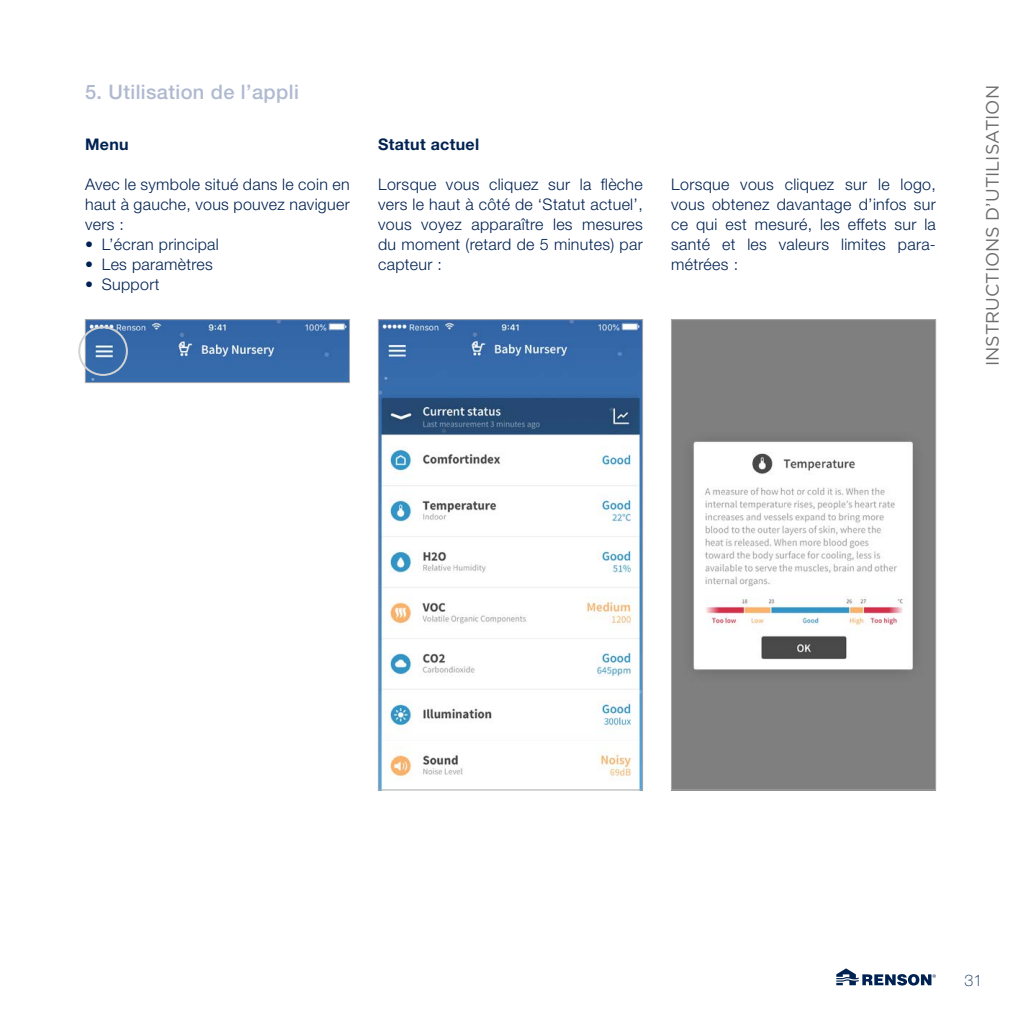
<style>
.page{position:relative;width:1021px;height:1021px;background:#fff}
.page>*{position:absolute;margin:0;border:0;box-sizing:border-box;transform-origin:0 0}
.T2{font:500 20px "Helvetica Neue LT Std";letter-spacing:.02em;color:#afb9d0}
.t1{font:18px "Gotham";color:#6c6d70}
.body{font:300 16px/20px "Helvetica Neue LT Std";letter-spacing:.02em;color:#002252;text-align:justify}
.body-2{font:700 16px "Helvetica Neue LT Std";letter-spacing:.02em;color:#002252}
.t2{font:100 16px "Helvetica Neue LT Std";color:#002252}
</style>
<div class="page">
<svg style="left:836px;top:968px;width:99px;height:17px"></svg>
<img style="left:87px;top:321px;width:261px;height:60px">
<div style="left:85px;top:319px;width:265px;height:64px;border:1px solid #a8a9ad"></div>
<img style="left:380px;top:321px;width:261px;height:467px">
<div style="left:378px;top:319px;width:265px;height:471px;border:1px solid #a8a9ad"></div>
<img style="left:673px;top:321px;width:260px;height:467px">
<div style="left:671px;top:319px;width:264px;height:471px;border:1px solid #a8a9ad"></div>
<div style="left:78px;top:326px;width:50px;height:50px;border:2px solid #d1d2d4;border-radius:50%"></div>
<p class="T2" style="left:85px;top:80px;width:215px">5. Utilisation de l’appli</p>
<p class="body-2" style="left:85px;top:135px;width:45px">Menu</p>
<p class="body" style="left:85px;top:174px;width:266px">Avec le symbole situé dans le coin en haut à gauche, vous pouvez naviguer vers :</p>
<p class="body" style="left:85px;top:234px;width:135px">• L’écran principal</p>
<p class="body" style="left:85px;top:254px;width:129px">• Les paramètres</p>
<p class="body" style="left:85px;top:274px;width:76px">• Support</p>
<p class="body-2" style="left:378px;top:135px;width:103px">Statut actuel</p>
<p class="body" style="left:378px;top:174px;width:266px">Lorsque vous cliquez sur la flèche vers le haut à côté de ‘Statut actuel’, vous voyez apparaître les mesures du moment (retard de 5 minutes) par capteur :</p>
<p class="body" style="left:671px;top:174px;width:266px">Lorsque vous cliquez sur le logo, vous obtenez davantage d’infos sur ce qui est mesuré, les effets sur la santé et les valeurs limites para&shy;métrées :</p>
<p class="t1" style="left:980px;top:366px;width:283px;rotate:-90deg">INSTRUCTIONS D’UTILISATION</p>
<p class="t2" style="left:964px;top:970px;width:19px">31</p>
</div>
